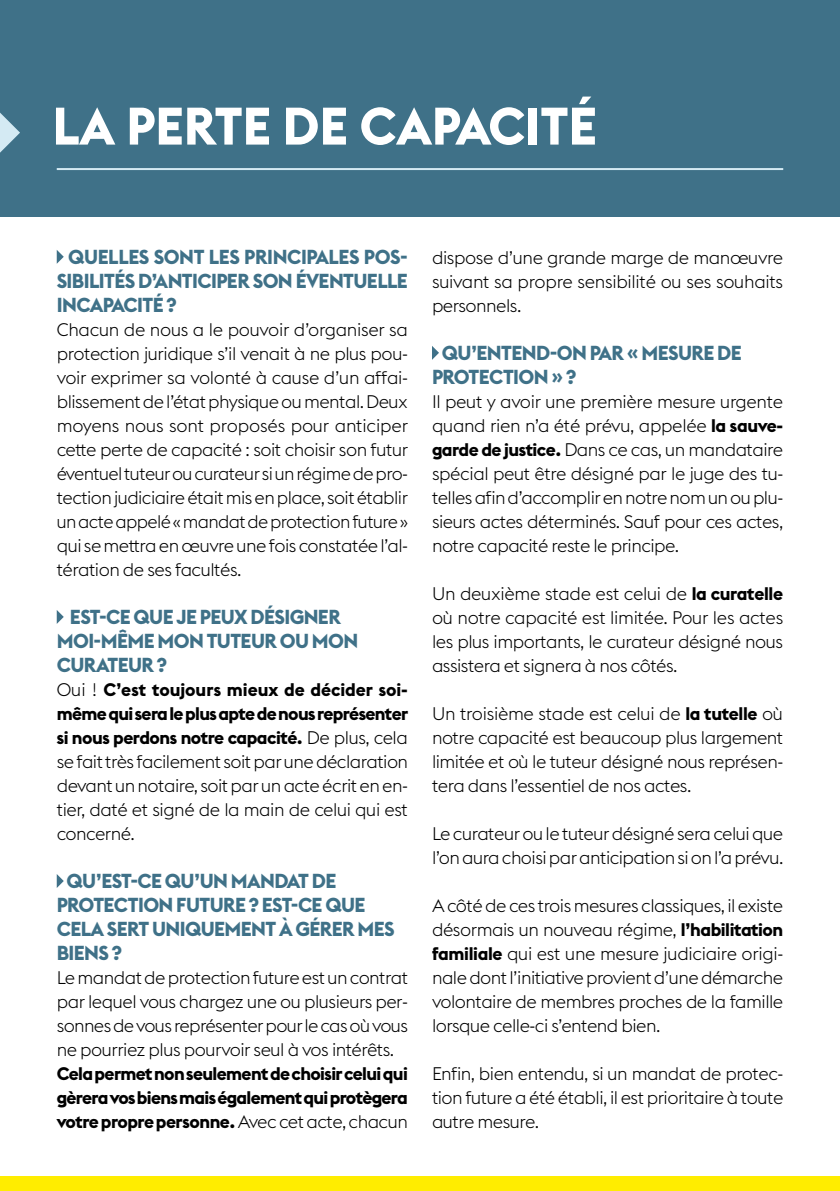
<style>
.page{position:relative;width:840px;height:1191px;background:#fff}
.page>*{position:absolute;margin:0;border:0;box-sizing:border-box;transform-origin:0 0}
.t1{font:700 52px "Euclid Flex";color:#fff}
.t2{font:700 20px/24px "Euclid Flex";letter-spacing:-.03em;color:#3f7188}
.t3{font:300 18px/24px "Euclid Flex";letter-spacing:-.03em;color:#000;text-align:justify}
.t4{font:700 18px/24px "Euclid Flex";letter-spacing:-.04em;color:#000;text-align:justify}
.s1{font-weight:700}
.s2{font-weight:300}
</style>
<div class="page">
<div style="left:0;top:1176px;width:839px;height:15px;background:#ffed00"></div>
<svg style="left:57px;top:250px;width:7px;height:14px"></svg>
<svg style="left:57px;top:610px;width:7px;height:14px"></svg>
<svg style="left:57px;top:874px;width:7px;height:14px"></svg>
<svg style="left:432px;top:346px;width:7px;height:14px"></svg>
<svg style="left:839px;top:113px;width:1px;height:40px"></svg>
<div style="left:0;top:0;width:839px;height:216px;background:#3f7188"></div>
<svg style="left:0;top:113px;width:20px;height:40px"></svg>
<hr style="left:57px;top:168px;width:725px;height:2px;background:#d4eaf3">
<h1 class="t1" style="left:52px;top:96px;width:545px">LA PERTE DE CAPACITÉ</h1>
<p class="t2" style="left:57px;top:245px;width:352px;text-align:justify;text-indent:11px">QUELLES SONT LES PRINCIPALES POS-SIBILITÉS D’ANTICIPER SON ÉVENTUELLE INCAPACITÉ ?</p>
<p class="t3" style="left:57px;top:318px;width:352px">Chacun de nous a le pouvoir d’organiser sa protection juridique s’il venait à ne plus pou&shy;voir exprimer sa volonté à cause d’un affai&shy;blissement de l’état physique ou mental. Deux moyens nous sont proposés pour anticiper cette perte de capacité : soit choisir son futur éventuel tuteur ou curateur si un régime de pro&shy;tection judiciaire était mis en place, soit établir un acte appelé « mandat de protection future » qui se mettra en œuvre une fois constatée l’al&shy;tération de ses facultés.</p>
<p class="t2" style="left:57px;top:605px;width:303px;text-indent:13px">EST-CE QUE JE PEUX DÉSIGNER<br>MOI-MÊME MON TUTEUR OU MON<br>CURATEUR ?</p>
<p class="t3" style="left:57px;top:678px;width:353px">Oui ! <span class="s1">C’est toujours mieux de décider soi&shy;même qui sera le plus apte de nous représenter si nous perdons notre capacité.</span> De plus, cela se fait très facilement soit par une déclaration devant un notaire, soit par un acte écrit en en&shy;tier, daté et signé de la main de celui qui est concerné.</p>
<p class="t2" style="left:57px;top:869px;width:339px;text-indent:10px">QU’EST-CE QU’UN MANDAT DE<br>PROTECTION FUTURE ? EST-CE QUE<br>CELA SERT UNIQUEMENT À GÉRER MES<br>BIENS ?</p>
<p class="t3" style="left:57px;top:966px;width:352px">Le mandat de protection future est un contrat par lequel vous chargez une ou plusieurs per&shy;sonnes de vous représenter pour le cas où vous ne pourriez plus pourvoir seul à vos intérêts.</p>
<p class="t4" style="left:57px;top:1062px;width:352px">Cela permet non seulement de choisir celui qui gèrera vos biens mais également qui protègera votre propre personne. <span class="s2">Avec cet acte, chacun</span></p>
<p class="t3" style="left:432px;top:246px;width:352px">dispose d’une grande marge de manœuvre suivant sa propre sensibilité ou ses souhaits personnels.</p>
<p class="t2" style="left:432px;top:341px;width:311px;text-indent:10px">QU’ENTEND-ON PAR « MESURE DE<br>PROTECTION » ?</p>
<p class="t3" style="left:432px;top:390px;width:352px">Il peut y avoir une première mesure urgente quand rien n’a été prévu, appelée <span class="s1">la sauve&shy;garde de justice.</span> Dans ce cas, un mandataire spécial peut être désigné par le juge des tu&shy;telles afin d’accomplir en notre nom un ou plu&shy;sieurs actes déterminés. Sauf pour ces actes, notre capacité reste le principe.</p>
<p class="t3" style="left:432px;top:582px;width:352px">Un deuxième stade est celui de <span class="s1">la curatelle </span>où notre capacité est limitée. Pour les actes les plus importants, le curateur désigné nous assistera et signera à nos côtés.</p>
<p class="t3" style="left:432px;top:702px;width:353px">Un troisième stade est celui de <span class="s1">la tutelle</span> où notre capacité est beaucoup plus largement limitée et où le tuteur désigné nous représen&shy;tera dans l’essentiel de nos actes.</p>
<p class="t3" style="left:432px;top:822px;width:353px">Le curateur ou le tuteur désigné sera celui que l’on aura choisi par anticipation si on l’a prévu.</p>
<p class="t3" style="left:432px;top:894px;width:353px">A côté de ces trois mesures classiques, il existe désormais un nouveau régime, <span class="s1">l’habilitation familiale</span> qui est une mesure judiciaire origi&shy;nale dont l’initiative provient d’une démarche volontaire de membres proches de la famille lorsque celle-ci s’entend bien.</p>
<p class="t3" style="left:432px;top:1062px;width:353px">Enfin, bien entendu, si un mandat de protec&shy;tion future a été établi, il est prioritaire à toute autre mesure.</p>
</div>
